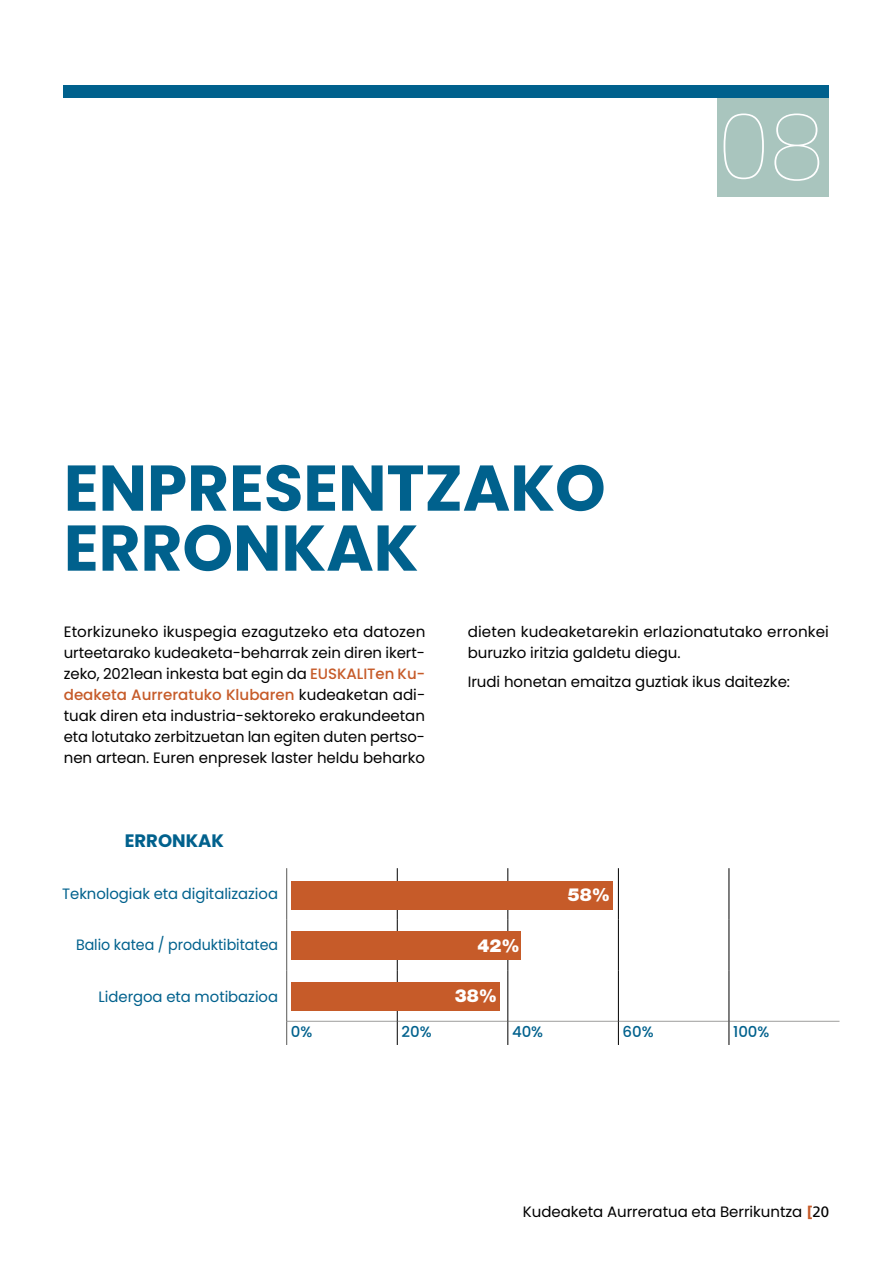
<style>
.page{position:relative;width:893px;height:1263px;background:#fff}
.page>*{position:absolute;margin:0;border:0;box-sizing:border-box;transform-origin:0 0}
.t1{font:100 91.5px "Poppins";color:#fff}
.t2{font:700 64.5px/60px "Poppins";color:#00618d}
.t3{font:900 18px "Helvetica Neue";color:#fff}
.t4{font:700 18px "Poppins";color:#00618d}
.t5{font:15px/21px "Poppins";letter-spacing:-.005em;color:#000;text-align:justify}
.t6{font:15px "Poppins";letter-spacing:-.005em;color:#00618d}
.t7{font:15px "Poppins";letter-spacing:-.005em;color:#00618d;scale:.95 1}
.t8{font:500 15px "Poppins";letter-spacing:-.005em;color:#00618d}
.s1{font-weight:500;color:#c65b29}
.s2{font-family:"Frutiger";font-weight:900;color:#c65b29}
.s3{font-family:"Frutiger"}
</style>
<div class="page">
<div style="left:717px;top:85px;width:112px;height:112px;background:#a9c5be"></div>
<div style="left:64px;top:85px;width:765px;height:12px;background:#00618d"></div>
<svg style="left:287px;top:868px;width:552px;height:177px"></svg>
<hr style="left:287px;top:1021px;width:110px;height:1px;background:#9d9d9c">
<hr style="left:398px;top:1021px;width:109px;height:1px;background:#9d9d9c">
<hr style="left:508px;top:1021px;width:110px;height:1px;background:#9d9d9c">
<hr style="left:619px;top:1021px;width:110px;height:1px;background:#9d9d9c">
<hr style="left:729px;top:1021px;width:110px;height:1px;background:#9d9d9c">
<hr style="left:397px;top:868px;width:1px;height:51px;background:#000">
<hr style="left:507px;top:868px;width:1px;height:51px;background:#000">
<hr style="left:618px;top:868px;width:1px;height:51px;background:#000">
<hr style="left:729px;top:868px;width:1px;height:51px;background:#000">
<hr style="left:397px;top:919px;width:1px;height:51px;background:#000">
<hr style="left:507px;top:919px;width:1px;height:51px;background:#000">
<hr style="left:618px;top:919px;width:1px;height:51px;background:#000">
<hr style="left:729px;top:919px;width:1px;height:51px;background:#000">
<hr style="left:397px;top:970px;width:1px;height:51px;background:#000">
<hr style="left:507px;top:970px;width:1px;height:51px;background:#000">
<hr style="left:618px;top:970px;width:1px;height:51px;background:#000">
<hr style="left:729px;top:970px;width:1px;height:51px;background:#000">
<svg style="left:397px;top:1021px;width:1px;height:24px"></svg>
<svg style="left:507px;top:1021px;width:1px;height:24px"></svg>
<svg style="left:618px;top:1021px;width:1px;height:24px"></svg>
<svg style="left:729px;top:1021px;width:1px;height:24px"></svg>
<hr style="left:286px;top:868px;width:1px;height:51px;background:#575756">
<hr style="left:286px;top:919px;width:1px;height:51px;background:#575756">
<hr style="left:286px;top:970px;width:1px;height:51px;background:#575756">
<svg style="left:286px;top:1021px;width:1px;height:24px"></svg>
<div style="left:291px;top:881px;width:321px;height:28px;background:#c65b29"></div>
<div style="left:291px;top:932px;width:229px;height:28px;background:#c65b29"></div>
<div style="left:291px;top:982px;width:209px;height:28px;background:#c65b29"></div>
<h2 class="t2" style="left:64px;top:458px;width:78px">ENPRESENTZAKO<br>ERRONKAK</h2>
<h1 class="t1" style="left:717px;top:93px;width:108px">08</h1>
<p class="t5" style="left:64px;top:621px;width:363px">Etorkizuneko ikuspegia ezagutzeko eta datozen urteetarako kudeaketa-beharrak zein diren ikert&shy;zeko, 2021ean inkesta bat egin da <span class="s1">EUSKALITen Ku&shy;deaketa Aurreratuko Klubaren</span> kudeaketan adi&shy;tuak diren eta industria-sektoreko erakundeetan eta lotutako zerbitzuetan lan egiten duten pertso&shy;nen artean. Euren enpresek laster heldu beharko</p>
<p class="t5" style="left:468px;top:621px;width:363px">dieten kudeaketarekin erlazionatutako erronkei buruzko iritzia galdetu diegu.</p>
<p class="t5" style="left:468px;top:671px;width:324px">Irudi honetan emaitza guztiak ikus daitezke:</p>
<p class="t4" style="left:125px;top:830px;width:101px">ERRONKAK</p>
<p class="t6" style="left:62px;top:885px;width:217px">Teknologiak eta digitalizazioa</p>
<p class="t7" style="left:76px;top:936px;width:214px">Balio katea / produktibitatea</p>
<p class="t6" style="left:99px;top:987px;width:181px">Lidergoa eta motibazioa</p>
<p class="t3" style="left:477px;top:934px;width:44px">42%</p>
<p class="t3" style="left:455px;top:985px;width:44px">38%</p>
<p class="t3" style="left:568px;top:884px;width:44px">58%</p>
<p class="t8" style="left:291px;top:1023px;width:23px">0%</p>
<p class="t8" style="left:401px;top:1023px;width:32px">20%</p>
<p class="t8" style="left:512px;top:1023px;width:33px">40%</p>
<p class="t8" style="left:623px;top:1023px;width:33px">60%</p>
<p class="t8" style="left:733px;top:1023px;width:38px">100%</p>
<p class="t5" style="left:523px;top:1201px;width:308px">Kudeaketa Aurreratua eta Berrikuntza <span class="s2">[</span><span class="s3">20</span></p>
</div>
